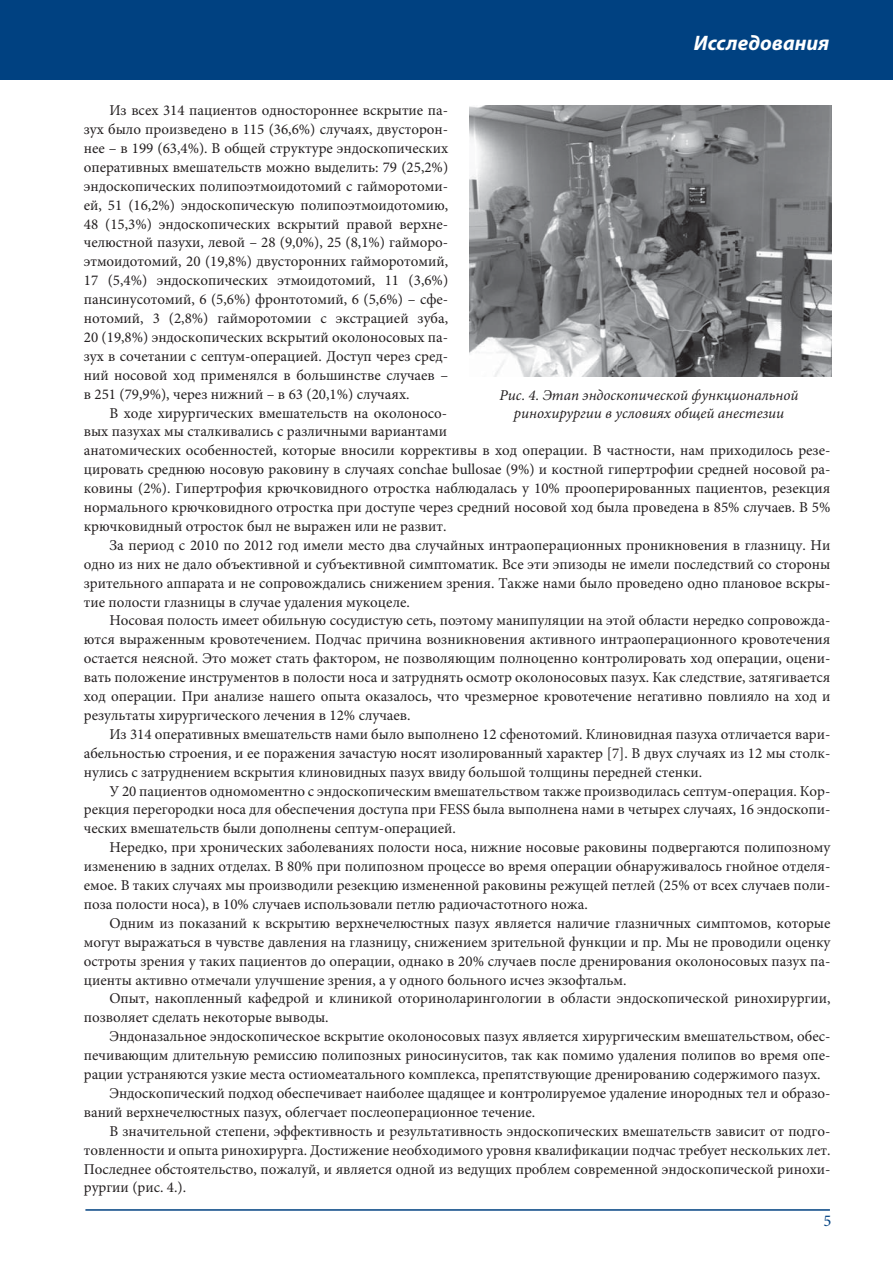
<style>
.page{position:relative;width:893px;height:1263px;background:#fff}
.page>*{position:absolute;margin:0;border:0;box-sizing:border-box;transform-origin:0 0}
.t1{font:italic 700 21px "Myriad Pro";color:#fff}
.t2{font:16.5px "Minion Pro";color:#004181}
.t3{font:15px/18.9px "Minion Pro";color:#231f20;text-align:justify}
.t4{font:italic 15px/18px "Minion Pro";color:#231f20;text-align:center}
</style>
<div class="page">
<hr style="left:85px;top:1209px;width:744px;height:2px;background:#004181">
<div style="left:0;top:0;width:892px;height:79px;background:#004181"></div>
<img style="left:469px;top:106px;width:362px;height:271px">
<h1 class="t1" style="left:693px;top:35px;width:137px">Исследования</h1>
<p class="t3" style="left:84px;top:102px;width:366px;text-indent:26px">Из всех 314 пациентов одностороннее вскрытие па&shy;зух было произведено в 115 (36,6%) случаях, двусторон&shy;нее – в 199 (63,4%). В общей структуре эндоскопических оперативных вмешательств можно выделить: 79 (25,2%) эндоскопических полипоэтмоидотомий с гайморотоми&shy;ей, 51 (16,2%) эндоскопическую полипоэтмоидотомию, 48 (15,3%) эндоскопических вскрытий правой верхне&shy;челюстной пазухи, левой – 28 (9,0%), 25 (8,1%) гайморо&shy;этмоидотомий, 20 (19,8%) двусторонних гайморотомий, 17 (5,4%) эндоскопических этмоидотомий, 11 (3,6%) пансинусотомий, 6 (5,6%) фронтотомий, 6 (5,6%) – сфе&shy;нотомий, 3 (2,8%) гайморотомии с экстрацией зуба, 20 (19,8%) эндоскопических вскрытий околоносовых па&shy;зух в сочетании с септум-операцией. Доступ через сред&shy;ний носовой ход применялся в большинстве случаев – в 251 (79,9%), через нижний – в 63 (20,1%) случаях.</p>
<p class="t3" style="left:84px;top:405px;width:748px;text-align:left;text-indent:26px">В ходе хирургических вмешательств на околоносо-<br>вых пазухах мы сталкивались с различными вариантами<br>анатомических особенностей, которые вносили коррективы в ход операции. В частности, нам приходилось резе&shy;цировать среднюю носовую раковину в случаях conchae bullosae (9%) и костной гипертрофии средней носовой ра&shy;ковины (2%). Гипертрофия крючковидного отростка наблюдалась у 10% прооперированных пациентов, резекция нормального крючковидного отростка при доступе через средний носовой ход была проведена в 85% случаев. В 5% крючковидный отросток был не выражен или не развит.</p>
<p class="t3" style="left:84px;top:537px;width:748px;text-indent:26px">За период с 2010 по 2012 год имели место два случайных интраоперационных проникновения в глазницу. Ни одно из них не дало объективной и субъективной симптоматик. Все эти эпизоды не имели последствий со стороны зрительного аппарата и не сопровождались снижением зрения. Также нами было проведено одно плановое вскры&shy;тие полости глазницы в случае удаления мукоцеле.</p>
<p class="t3" style="left:84px;top:613px;width:748px;text-indent:26px">Носовая полость имеет обильную сосудистую сеть, поэтому манипуляции на этой области нередко сопровожда&shy;ются выраженным кровотечением. Подчас причина возникновения активного интраоперационного кровотечения остается неясной. Это может стать фактором, не позволяющим полноценно контролировать ход операции, оцени&shy;вать положение инструментов в полости носа и затруднять осмотр околоносовых пазух. Как следствие, затягивается ход операции. При анализе нашего опыта оказалось, что чрезмерное кровотечение негативно повлияло на ход и результаты хирургического лечения в 12% случаев.</p>
<p class="t3" style="left:84px;top:726px;width:748px;text-indent:26px">Из 314 оперативных вмешательств нами было выполнено 12 сфенотомий. Клиновидная пазуха отличается вари&shy;абельностью строения, и ее поражения зачастую носят изолированный характер [7]. В двух случаях из 12 мы столк&shy;нулись с затруднением вскрытия клиновидных пазух ввиду большой толщины передней стенки.</p>
<p class="t3" style="left:84px;top:783px;width:748px;text-indent:26px">У 20 пациентов одномоментно с эндоскопическим вмешательством также производилась септум-операция. Кор&shy;рекция перегородки носа для обеспечения доступа при FESS была выполнена нами в четырех случаях, 16 эндоскопи&shy;ческих вмешательств были дополнены септум-операцией.</p>
<p class="t3" style="left:84px;top:839px;width:748px;text-indent:26px">Нередко, при хронических заболеваниях полости носа, нижние носовые раковины подвергаются полипозному изменению в задних отделах. В 80% при полипозном процессе во время операции обнаруживалось гнойное отделя&shy;емое. В таких случаях мы производили резекцию измененной раковины режущей петлей (25% от всех случаев поли&shy;поза полости носа), в 10% случаев использовали петлю радиочастотного ножа.</p>
<p class="t3" style="left:84px;top:915px;width:748px;text-indent:26px">Одним из показаний к вскрытию верхнечелюстных пазух является наличие глазничных симптомов, которые могут выражаться в чувстве давления на глазницу, снижением зрительной функции и пр. Мы не проводили оценку остроты зрения у таких пациентов до операции, однако в 20% случаев после дренирования околоносовых пазух па&shy;циенты активно отмечали улучшение зрения, а у одного больного исчез экзофтальм.</p>
<p class="t3" style="left:84px;top:991px;width:748px;text-indent:26px">Опыт, накопленный кафедрой и клиникой оториноларингологии в области эндоскопической ринохирургии, позволяет сделать некоторые выводы.</p>
<p class="t3" style="left:109px;top:1028px;width:722px">Эндоназальное эндоскопическое вскрытие околоносовых пазух является хирургическим вмешательством, обес-</p>
<p class="t3" style="left:84px;top:1047px;width:748px">печивающим длительную ремиссию полипозных риносинуситов, так как помимо удаления полипов во время опе-</p>
<p class="t3" style="left:84px;top:1066px;width:738px">рации устраняются узкие места остиомеатального комплекса, препятствующие дренированию содержимого пазух.</p>
<p class="t3" style="left:109px;top:1085px;width:722px">Эндоскопический подход обеспечивает наиболее щадящее и контролируемое удаление инородных тел и образо-</p>
<p class="t3" style="left:84px;top:1104px;width:453px">ваний верхнечелюстных пазух, облегчает послеоперационное течение.</p>
<p class="t3" style="left:109px;top:1123px;width:722px">В значительной степени, эффективность и результативность эндоскопических вмешательств зависит от подго-</p>
<p class="t3" style="left:84px;top:1142px;width:748px">товленности и опыта ринохирурга. Достижение необходимого уровня квалификации подчас требует нескольких лет.</p>
<p class="t3" style="left:84px;top:1161px;width:748px">Последнее обстоятельство, пожалуй, и является одной из ведущих проблем современной эндоскопической ринохи-</p>
<p class="t3" style="left:84px;top:1180px;width:104px">рургии (рис. 4.).</p>
<p class="t4" style="left:499px;top:387px;width:300px">Рис. 4. Этап эндоскопической функциональной ринохирургии в условиях общей анестезии</p>
<p class="t2" style="left:823px;top:1214px;width:9px">5</p>
</div>
